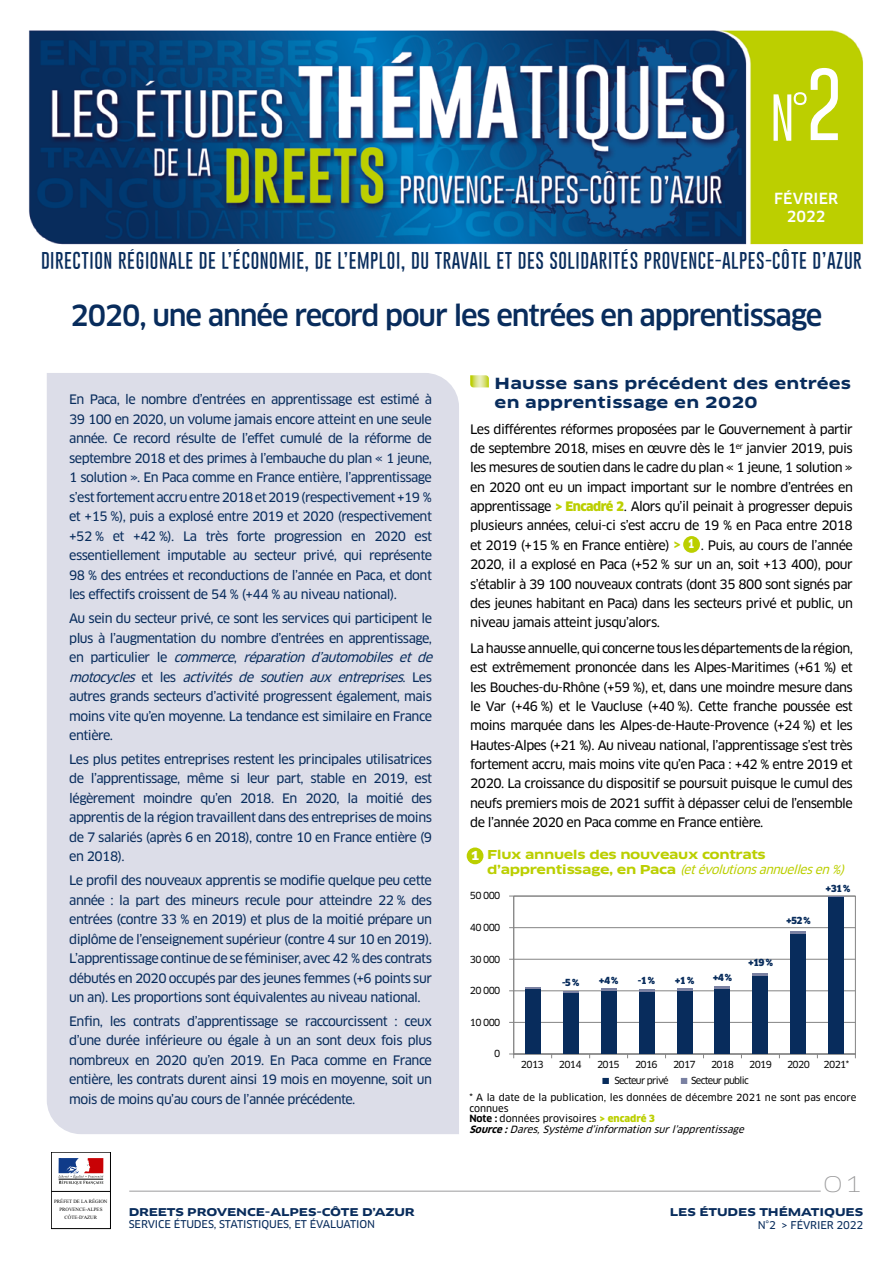
<style>
.page{position:relative;width:893px;height:1263px;background:#fff}
.page>*{position:absolute;margin:0;border:0;box-sizing:border-box;transform-origin:0 0}
.t1{font:300 51px "Gobold";color:#fff}
.t2{font:500 28.5px "Clan OT";letter-spacing:-.04em;color:#082c5c}
.t3{font:100 21px "Clan OT Extd";color:#9c9c9d}
.t4{font:100 18px "Gobold";letter-spacing:.03em;color:#082c5c}
.t5{font:700 15px/19.4px "Clan OT Extd";letter-spacing:.01em;color:#082c5c}
.t6{font:500 15px/18px "Clan OT";letter-spacing:.01em;color:#fff;text-align:center}
.t7{font:12.75px/19.5px "Clan OT News";letter-spacing:-.04em;color:#082c5c;text-align:justify}
.t8{font:12.75px/19.4px "Clan OT News";letter-spacing:-.04em;color:#000;text-align:justify}
.t9{font:italic 12px "Clan OT News";color:#bbcf00}
.t10{font:700 12px "Clan OT Extd";letter-spacing:-.03em;color:#bbcf00}
.t11{font:700 12px "Clan OT Extd";color:#fff}
.t12{font:10.5px "Clan OT News";letter-spacing:-.01em;color:#082c5c}
.t13{font:700 10.5px "Clan OT Extd";letter-spacing:-.01em;color:#082c5c}
.t14{font:9.75px/10.5px "Clan OT News";color:#000}
.t15{font:9.6px "Clan OT News";letter-spacing:-.07em;color:#0a0a0a}
.t16{font:900 9.6px "Clan OT";color:#082c5c}
.t17{font:4.95px/7.9px "Times New Roman";color:#000;text-align:center}
.s1{font-size:78px}
.s2{font-style:italic}
.s3{font-family:"Clan OT";font-weight:900;color:#bbcf00}
.s4{font-family:"Clan OT";font-weight:700;color:#bbcf00}
.s5{font-family:"Clan OT Extd";font-weight:700;font-size:12px;color:#fff}
.s6{font-family:"Clan OT Extd";font-weight:700;font-style:normal}
.s7{font-family:"Clan OT";font-weight:700}
.s8{font-family:"Clan OT";font-weight:700;font-style:italic}
</style>
<div class="page">
<hr style="left:129px;top:1191px;width:692px;height:1px;background:#9c9c9d">
<div style="left:51px;top:1152px;width:60px;height:77px;border:1px solid #000"></div>
<svg style="left:58px;top:1158px;width:45px;height:26px"></svg>
<hr style="left:51px;top:1191px;width:59px;height:1px;background:#000">
<svg style="left:470px;top:375px;width:19px;height:12px"></svg>
<div style="left:683px;top:536px;width:17px;height:17px;background:#bbcf00;border-radius:50%"></div>
<img style="left:29px;top:30px;width:835px;height:214px">
<div style="left:47px;top:373px;width:412px;height:761px;background:#dcdde8"></div>
<div style="left:467px;top:847px;width:16px;height:17px;background:#bbcf00;border-radius:50%"></div>
<svg style="left:514px;top:896px;width:342px;height:158px"></svg>
<hr style="left:514px;top:1022px;width:341px;height:1px;background:#848484">
<hr style="left:514px;top:990px;width:341px;height:1px;background:#848484">
<hr style="left:514px;top:959px;width:341px;height:1px;background:#848484">
<hr style="left:514px;top:927px;width:341px;height:1px;background:#848484">
<hr style="left:514px;top:896px;width:341px;height:1px;background:#848484">
<hr style="left:514px;top:1053px;width:341px;height:1px;background:#868686">
<svg style="left:509px;top:1053px;width:5px;height:5px"></svg>
<hr style="left:513px;top:896px;width:1px;height:158px;background:#868686">
<div style="left:829px;top:897px;width:15px;height:157px;background:#082c5c"></div>
<div style="left:791px;top:933px;width:15px;height:121px;background:#082c5c"></div>
<div style="left:753px;top:976px;width:15px;height:78px;background:#082c5c"></div>
<div style="left:715px;top:988px;width:15px;height:66px;background:#082c5c"></div>
<div style="left:677px;top:991px;width:15px;height:63px;background:#082c5c"></div>
<div style="left:639px;top:992px;width:15px;height:62px;background:#082c5c"></div>
<div style="left:601px;top:991px;width:15px;height:63px;background:#082c5c"></div>
<div style="left:563px;top:992px;width:15px;height:62px;background:#082c5c"></div>
<div style="left:525px;top:989px;width:15px;height:65px;background:#082c5c"></div>
<svg style="left:829px;top:896px;width:15px;height:1px"></svg>
<hr style="left:791px;top:930px;width:15px;height:3px;background:#7a81a2">
<hr style="left:753px;top:973px;width:15px;height:3px;background:#7a81a2">
<svg style="left:715px;top:986px;width:15px;height:2px"></svg>
<svg style="left:677px;top:989px;width:15px;height:2px"></svg>
<hr style="left:639px;top:989px;width:15px;height:3px;background:#7a81a2">
<svg style="left:601px;top:989px;width:15px;height:2px"></svg>
<svg style="left:563px;top:991px;width:15px;height:1px"></svg>
<svg style="left:525px;top:988px;width:15px;height:1px"></svg>
<svg style="left:602px;top:1078px;width:7px;height:6px"></svg>
<svg style="left:681px;top:1078px;width:6px;height:6px"></svg>
<h1 class="t1" style="left:770px;top:86px;width:74px">N°<span class="s1">2</span></h1>
<p class="t6" style="left:774px;top:189px;width:66px">FÉVRIER<br>2022</p>
<h3 class="t4" style="left:41px;top:249px;width:822px">DIRECTION RÉGIONALE DE L’ÉCONOMIE, DE L’EMPLOI, DU TRAVAIL ET DES SOLIDARITÉS PROVENCE-ALPES-CÔTE D’AZUR</h3>
<h2 class="t2" style="left:70px;top:299px;width:754px">2020, une année record pour les entrées en apprentissage</h2>
<p class="t7" style="left:69px;top:390px;width:364px">En Paca, le nombre d’entrées en apprentissage est estimé à 39 100 en 2020, un volume jamais encore atteint en une seule année. Ce record résulte de l’effet cumulé de la réforme de septembre 2018 et des primes à l’embauche du plan « 1 jeune, 1 solution ». En Paca comme en France entière, l’apprentissage s’est fortement accru entre 2018 et 2019 (respectivement +19 % et +15 %), puis a explosé entre 2019 et 2020 (respectivement +52 % et +42 %). La très forte progression en 2020 est essentiellement imputable au secteur privé, qui représente 98 % des entrées et reconductions de l’année en Paca, et dont les effectifs croissent de 54 % (+44 % au niveau national).</p>
<p class="t7" style="left:69px;top:609px;width:368px;text-align:left">Au sein du secteur privé, ce sont les services qui participent le plus à l’augmentation du nombre d’entrées en apprentissage, e n p a r t i c u l i e r l e <span class="s2">commerce</span>, <span class="s2">réparation d’automobiles et de motocycles</span> e t l e s <span class="s2">activités de soutien aux entreprises</span>. L e s autres grands secteurs d’activité progressent également, mais moins vite qu’en moyenne. La tendance est similaire en France entière.</p>
<p class="t7" style="left:69px;top:749px;width:364px">Les plus petites entreprises restent les principales utilisatrices de l’apprentissage, même si leur part, stable en 2019, est légèrement moindre qu’en 2018. En 2020, la moitié des apprentis de la région travaillent dans des entreprises de moins de 7 salariés (après 6 en 2018), contre 10 en France entière (9 en 2018).</p>
<p class="t7" style="left:69px;top:871px;width:364px">Le profil des nouveaux apprentis se modifie quelque peu cette année : la part des mineurs recule pour atteindre 22 % des entrées (contre 33 % en 2019) et plus de la moitié prépare un diplôme de l’enseignement supérieur (contre 4 sur 10 en 2019).<br>L’apprentissage continue de se féminiser, avec 42 % des contrats débutés en 2020 occupés par des jeunes femmes (+6 points sur un an). Les proportions sont équivalentes au niveau national.</p>
<p class="t7" style="left:69px;top:1011px;width:364px">Enfin, les contrats d’apprentissage se raccourcissent : ceux d’une durée inférieure ou égale à un an sont deux fois plus nombreux en 2020 qu’en 2019. En Paca comme en France entière, les contrats durent ainsi 19 mois en moyenne, soit un mois de moins qu’au cours de l’année précédente.</p>
<p class="t17" style="left:54px;top:1197px;width:55px">PRÉFET DE LA RÉGION<br>PROVENCE-ALPES<br>CÔTE-D'AZUR</p>
<p class="t13" style="left:129px;top:1205px;width:288px">DREETS PROVENCE-ALPES-CÔTE D’AZUR</p>
<p class="t12" style="left:129px;top:1218px;width:248px">SERVICE ÉTUDES, STATISTIQUES, ET ÉVALUATION</p>
<p class="t5" style="left:495px;top:374px;width:358px">Hausse sans précédent des entrées en apprentissage en 2020</p>
<p class="t8" style="left:470px;top:419px;width:384px">Les différentes réformes proposées par le Gouvernement à partir de septembre 2018, mises en œuvre dès le 1<sup>er</sup> janvier 2019, puis les mesures de soutien dans le cadre du plan « 1 jeune, 1 solution » en 2020 ont eu un impact important sur le nombre d’entrées en apprentissage <span class="s3">&gt; Encadré 2</span>. Alors qu’il peinait à progresser depuis plusieurs années, celui-ci s’est accru de 19 % en Paca entre 2018 et 2019 (+15 % en France entière) <span class="s4">&gt;</span> <span class="s5">1</span> . Puis, au cours de l’année 2020, il a explosé en Paca (+52 % sur un an, soit +13 400), pour s’établir à 39 100 nouveaux contrats (dont 35 800 sont signés par des jeunes habitant en Paca) dans les secteurs privé et public, un niveau jamais atteint jusqu’alors.</p>
<p class="t8" style="left:470px;top:639px;width:384px">La hausse annuelle, qui concerne tous les départements de la région, est extrêmement prononcée dans les Alpes-Maritimes (+61 %) et les Bouches-du-Rhône (+59 %), et, dans une moindre mesure dans le Var (+46 %) et le Vaucluse (+40 %). Cette franche poussée est moins marquée dans les Alpes-de-Haute-Provence (+24 %) et les Hautes-Alpes (+21 %). Au niveau national, l’apprentissage s’est très fortement accru, mais moins vite qu’en Paca : +42 % entre 2019 et 2020. La croissance du dispositif se poursuit puisque le cumul des neufs premiers mois de 2021 suffit à dépasser celui de l’ensemble de l’année 2020 en Paca comme en France entière.</p>
<p class="t11" style="left:470px;top:848px;width:12px">1</p>
<p class="t10" style="left:487px;top:847px;width:280px">Flux annuels des nouveaux contrats</p>
<p class="t9" style="left:487px;top:862px;width:362px"><span class="s6">d ’ a p p r e n t i s s a g e , e n P a c a</span> (etévolutionsannuellesen%)</p>
<p class="t15" style="left:470px;top:890px;width:32px">50 000</p>
<p class="t15" style="left:470px;top:922px;width:32px">40 000</p>
<p class="t15" style="left:470px;top:953px;width:32px">30 000</p>
<p class="t15" style="left:470px;top:985px;width:32px">20 000</p>
<p class="t15" style="left:470px;top:1016px;width:32px">10 000</p>
<p class="t15" style="left:494px;top:1048px;width:8px">0</p>
<p class="t16" style="left:562px;top:977px;width:19px">-5 %</p>
<p class="t16" style="left:599px;top:974px;width:21px">+4 %</p>
<p class="t16" style="left:638px;top:975px;width:19px">-1 %</p>
<p class="t16" style="left:675px;top:975px;width:21px">+1 %</p>
<p class="t16" style="left:713px;top:972px;width:21px">+4 %</p>
<p class="t16" style="left:786px;top:914px;width:26px">+52 %</p>
<p class="t16" style="left:748px;top:957px;width:26px">+19 %</p>
<p class="t16" style="left:826px;top:883px;width:26px">+31 %</p>
<p class="t15" style="left:521px;top:1059px;width:24px">2013</p>
<p class="t15" style="left:559px;top:1059px;width:24px">2014</p>
<p class="t15" style="left:597px;top:1059px;width:24px">2015</p>
<p class="t15" style="left:635px;top:1059px;width:24px">2016</p>
<p class="t15" style="left:673px;top:1059px;width:24px">2017</p>
<p class="t15" style="left:711px;top:1059px;width:24px">2018</p>
<p class="t15" style="left:749px;top:1059px;width:24px">2019</p>
<p class="t15" style="left:787px;top:1059px;width:24px">2020</p>
<p class="t15" style="left:824px;top:1059px;width:27px">2021*</p>
<p class="t15" style="left:614px;top:1075px;width:56px">Secteur privé</p>
<p class="t15" style="left:691px;top:1075px;width:59px">Secteur public</p>
<p class="t14" style="left:469px;top:1092px;width:389px">* A la date de la publication, les données de décembre 2021 ne sont pas encore connues<br><span class="s7">Note :</span> données provisoires <span class="s3">&gt; encadré 3<br></span><span class="s8">Source:</span><span class="s2">Dares,Systèmed’information surl’apprentissage</span></p>
<h3 class="t3" style="left:823px;top:1171px;width:42px">01</h3>
<p class="t13" style="left:670px;top:1205px;width:195px">LES ÉTUDES THÉMATIQUES</p>
<p class="t12" style="left:758px;top:1219px;width:107px">N°2 &gt; FÉVRIER 2022</p>
</div>
